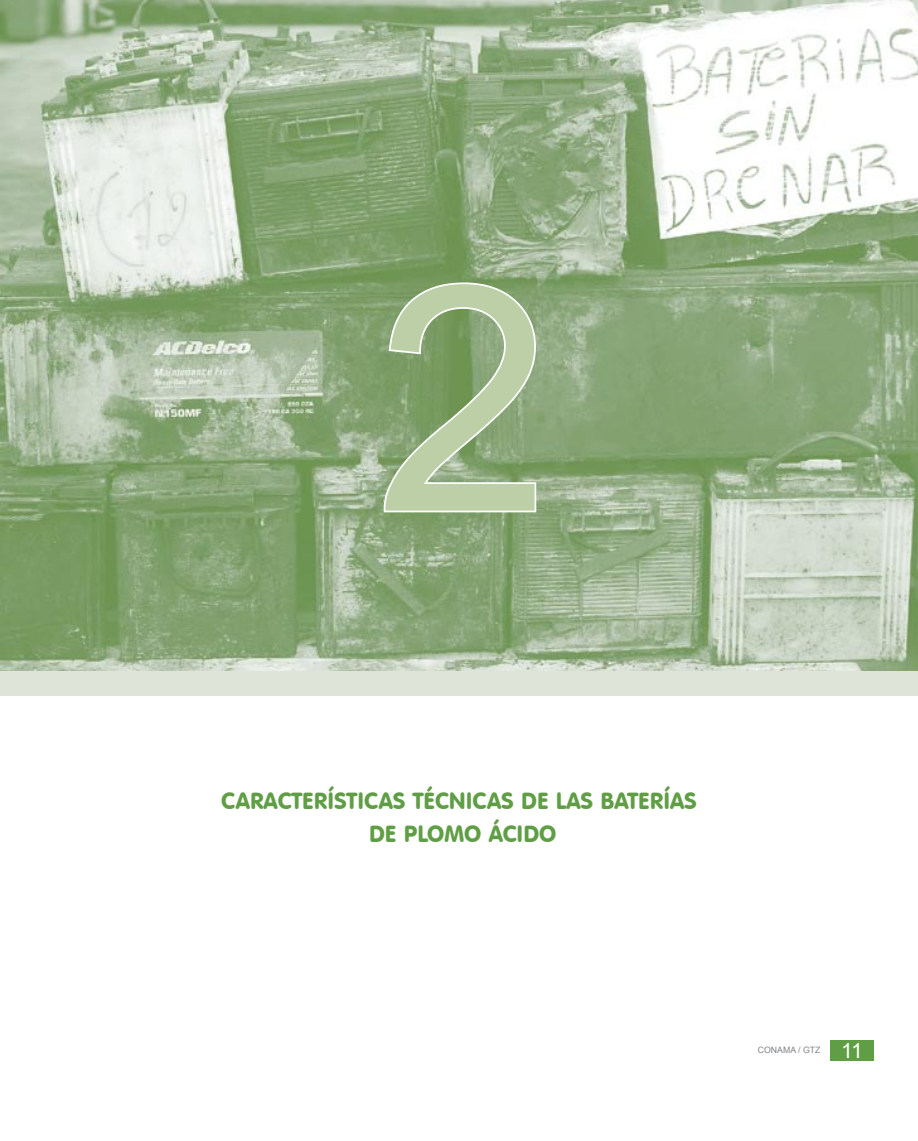
<style>
.page{position:relative;width:918px;height:1141px;background:#fff}
.page>*{position:absolute;margin:0;border:0;box-sizing:border-box;transform-origin:0 0}
.t1{font:315px "Arial";color:#bccfa7}
.t2{font:22.75px/32.9px "VAG Rounded BT";color:#5f9e45;text-align:center}
.t3{font:21px "Arial";color:#fff}
.t4{font:8.75px "Arial";color:#808285}
</style>
<div class="page">
<div style="left:830px;top:1040px;width:43px;height:20px;background:#5f9e45"></div>
<img style="left:0;top:0;width:918px;height:671px">
<div style="left:0;top:671px;width:918px;height:25px;background:#dee4d7"></div>
<svg style="left:382px;top:281px;width:156px;height:233px;background:#8fab7e"></svg>
<h1 class="t1" style="left:376px;top:223px;width:177px">2</h1>
<p class="t2" style="left:221px;top:784px;width:477px">CARACTERÍSTI CAS TÉCNICAS DE LAS BATERÍAS<br>DE PLOMO ÁCIDO</p>
<p class="t4" style="left:758px;top:1045px;width:64px">CONAMA / GTZ</p>
<p class="t3" style="left:841px;top:1038px;width:23px">11</p>
</div>
